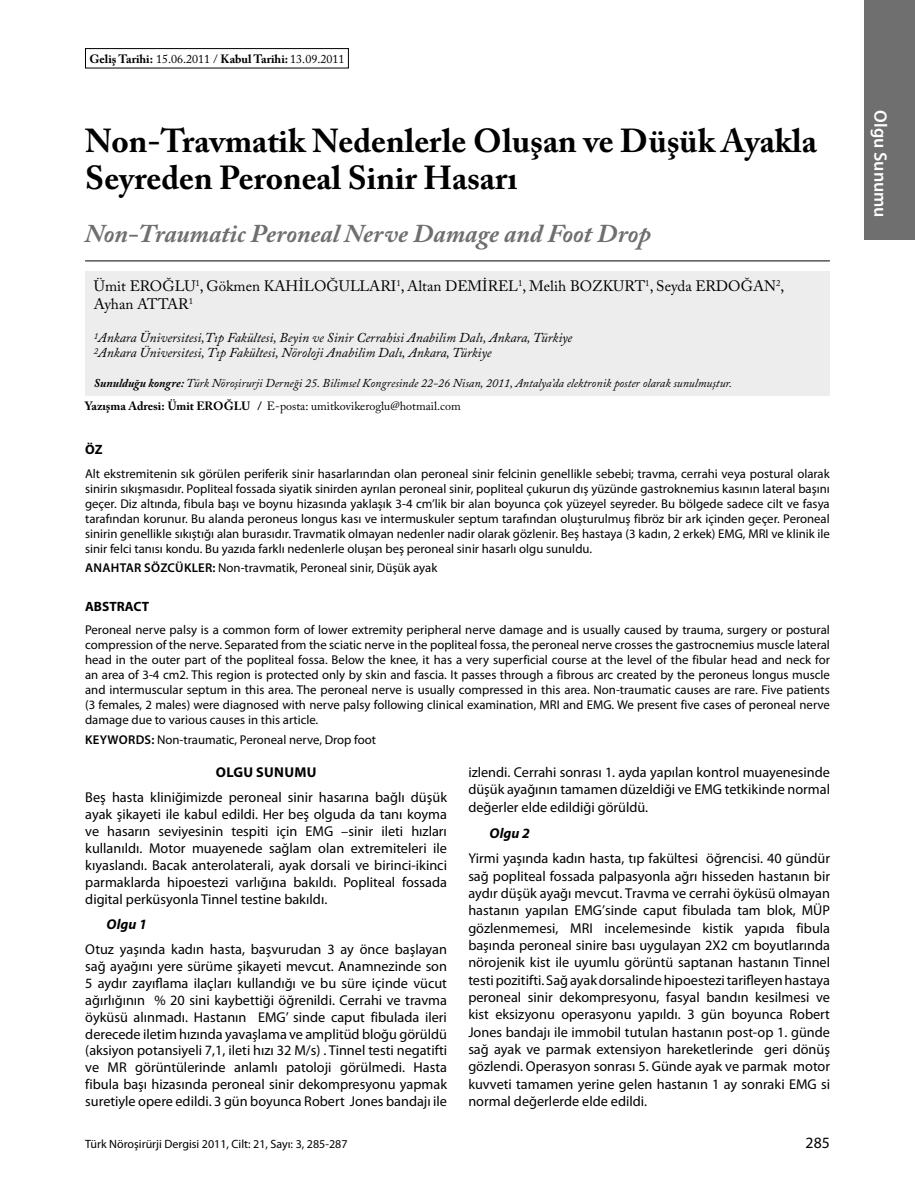
<style>
.page{position:relative;width:915px;height:1191px;background:#fff}
.page>*{position:absolute;margin:0;border:0;box-sizing:border-box;transform-origin:0 0}
.t1{font:700 33px/37.5px "Adobe Caslon Pro";color:#000}
.t2{font:italic 700 25.5px "Adobe Caslon Pro";color:#706f6f}
.t3{font:600 18px "Myriad Pro";color:#fff}
.t4{font:15.75px "Myriad Pro";color:#000}
.t5{font:15px "Adobe Caslon Pro";color:#000}
.t6{font:15px "Adobe Caslon Pro";letter-spacing:-.02em;color:#000}
.t7{font:14.25px/17.2px "Myriad Pro";color:#000;text-align:justify}
.t8{font:700 14.25px "Myriad Pro";letter-spacing:.02em;color:#000}
.t9{font:italic 700 14.25px "Myriad Pro";color:#000}
.t10{font:italic 13.5px/15px "Adobe Caslon Pro";color:#000}
.t11{font:700 13.5px "Myriad Pro";color:#000}
.t12{font:12.75px/15px "Myriad Pro";color:#000;text-align:justify}
.t13{font:italic 12px "Adobe Caslon Pro";color:#000}
.t14{font:12px "Adobe Caslon Pro";color:#000}
.t15{font:12px "Myriad Pro";color:#000}
.t16{font:700 12px "Adobe Caslon Pro";color:#000}
.s1{font-weight:400}
.s2{font-weight:700}
.s3{font-weight:600}
</style>
<div class="page">
<div style="left:863px;top:0;width:51px;height:240px;background:#706f6f"></div>
<div style="left:85px;top:271px;width:744px;height:124px;background:#ededed"></div>
<hr style="left:85px;top:260px;width:744px;height:1px;background:#000">
<div style="left:85px;top:48px;width:263px;height:20px;border:1px solid #000"></div>
<p class="t16" style="left:89px;top:52px;width:256px">Geliş Tarihi: <span class="s1">15.06.2011 /</span> Kabul Tarihi: <span class="s1">13.09.2011</span></p>
<h1 class="t1" style="left:85px;top:122px;width:733px">Non-Travmatik Nedenlerle Oluşan ve Düşük Ayakla<br>Seyreden Peroneal Sinir Hasarı</h1>
<h2 class="t2" style="left:85px;top:218px;width:567px">Non-Traumatic Peroneal Nerve Damage and Foot Drop</h2>
<p class="t5" style="left:94px;top:277px;width:58px">Ümit EROĞL</p>
<p class="t5" style="left:184px;top:277px;width:125px">U<sup>1</sup>, Gökmen KAHİLOĞ</p>
<p class="t5" style="left:339px;top:277px;width:22px">ULLARI</p>
<p class="t5" style="left:396px;top:277px;width:186px"><sup>1</sup>, Altan DEMİREL<sup>1</sup>, Melih BOZK</p>
<p class="t5" style="left:613px;top:277px;width:105px">URT<sup>1</sup>, Seyda ERDOĞA</p>
<p class="t5" style="left:763px;top:277px;width:22px">N<sup>2</sup>,</p>
<p class="t6" style="left:94px;top:295px;width:101px">Ayhan ATTAR <sup>1</sup></p>
<p class="t10" style="left:94px;top:330px;width:480px"><sup>1</sup>Ankara Üniversitesi,Tıp Fakültesi, Beyin ve Sinir Cerrahisi Anabilim Dalı, Ankara, Türkiye<br><sup>2</sup>Ankara Üniversitesi, Tıp Fakültesi, Nöroloji Anabilim Dalı, Ankara, Türkiye</p>
<p class="t13" style="left:94px;top:376px;width:639px"><span class="s2">Sunulduğu kongre:</span> Türk Nöroşirurji Derneği 25. Bilimsel Kongresinde 22-26 Nisan, 2011, Antalya’da elektronik poster olarak sunulmuştur.</p>
<p class="t14" style="left:85px;top:398px;width:377px"><span class="s2">Yazışma Adresi: Ümit EROĞLU /</span> E-posta: umitkovikeroglu@hotmail.com</p>
<p class="t11" style="left:85px;top:441px;width:19px">ÖZ</p>
<p class="t12" style="left:85px;top:466px;width:746px">Alt ekstremitenin sık görülen periferik sinir hasarlarından olan peroneal sinir felcinin genellikle sebebi; travma, cerrahi veya postural olarak sinirin sıkışmasıdır. Popliteal fossada siyatik sinirden ayrılan peroneal sinir, popliteal çukurun dış yüzünde gastroknemius kasının lateral başını geçer. Diz altında, fibula başı ve boynu hizasında yaklaşık 3-4 cm’lik bir alan boyunca çok yüzeyel seyreder. Bu bölgede sadece cilt ve fasya tarafından korunur. Bu alanda peroneus longus kası ve intermuskuler septum tarafından oluşturulmuş fibröz bir ark içinden geçer. Peroneal sinirin genellikle sıkıştığı alan burasıdır. Travmatik olmayan nedenler nadir olarak gözlenir. Beş hastaya (3 kadın, 2 erkek) EMG, MRI ve klinik ile sinir felci tanısı kondu. Bu yazıda farklı nedenlerle oluşan beş peroneal sinir hasarlı olgu sunuldu.</p>
<p class="t12" style="left:85px;top:560px;width:353px"><span class="s3">ANAHTAR SÖZCÜKLER:</span> Non-travmatik, Peroneal sinir, Düşük ayak</p>
<p class="t11" style="left:85px;top:597px;width:65px">ABSTRACT</p>
<p class="t12" style="left:85px;top:622px;width:746px">Peroneal nerve palsy is a common form of lower extremity peripheral nerve damage and is usually caused by trauma, surgery or postural compression of the nerve. Separated from the sciatic nerve in the popliteal fossa, the peroneal nerve crosses the gastrocnemius muscle lateral head in the outer part of the popliteal fossa. Below the knee, it has a very superficial course at the level of the fibular head and neck for an area of 3-4 cm2. This region is protected only by skin and fascia. It passes through a fibrous arc created by the peroneus longus muscle and intermuscular septum in this area. The peroneal nerve is usually compressed in this area. Non-traumatic causes are rare. Five patients (3 females, 2 males) were diagnosed with nerve palsy following clinical examination, MRI and EMG. We present five cases of peroneal nerve damage due to various causes in this article.</p>
<p class="t12" style="left:85px;top:731px;width:292px"><span class="s3">KEYWORDS:</span> Non-traumatic, Peroneal nerve, Drop foot</p>
<p class="t8" style="left:216px;top:763px;width:100px">OLGU SUNUMU</p>
<p class="t7" style="left:85px;top:789px;width:363px;line-height:16.8px">Beş hasta kliniğimizde peroneal sinir hasarına bağlı düşük ayak şikayeti ile kabul edildi. Her beş olguda da tanı koyma ve hasarın seviyesinin tespiti için EMG –sinir ileti hızları kullanıldı. Motor muayenede sağlam olan extremiteleri ile kıyaslandı. Bacak anterolaterali, ayak dorsali ve birinci-ikinci parmaklarda hipoestezi varlığına bakıldı. Popliteal fossada digital perküsyonla Tinnel testine bakıldı.</p>
<p class="t9" style="left:106px;top:915px;width:42px">Olgu 1</p>
<p class="t7" style="left:85px;top:941px;width:363px;line-height:16.8px">Otuz yaşında kadın hasta, başvurudan 3 ay önce başlayan sağ ayağını yere sürüme şikayeti mevcut. Anamnezinde son 5 aydır zayıflama ilaçları kullandığı ve bu süre içinde vücut ağırlığının % 20 sini kaybettiği öğrenildi. Cerrahi ve travma öyküsü alınmadı. Hastanın EMG’ sinde caput fibulada ileri derecede iletim hızında yavaşlama ve amplitüd bloğu görüldü (aksiyon potansiyeli 7,1, ileti hızı 32 M/s) . Tinnel testi negatifti ve MR görüntülerinde anlamlı patoloji görülmedi. Hasta fibula başı hizasında peroneal sinir dekompresyonu yapmak suretiyle opere edildi. 3 gün boyunca Robert Jones bandajı ile</p>
<p class="t7" style="left:468px;top:763px;width:363px">izlendi. Cerrahi sonrası 1. ayda yapılan kontrol muayenesinde düşük ayağının tamamen düzeldiği ve EMG tetkikinde normal değerler elde edildiği görüldü.</p>
<p class="t9" style="left:489px;top:823px;width:42px">Olgu 2</p>
<p class="t7" style="left:468px;top:849px;width:363px">Yirmi yaşında kadın hasta, tıp fakültesi öğrencisi. 40 gündür sağ popliteal fossada palpasyonla ağrı hisseden hastanın bir aydır düşük ayağı mevcut. Travma ve cerrahi öyküsü olmayan hastanın yapılan EMG’sinde caput fibulada tam blok, MÜP gözlenmemesi, MRI incelemesinde kistik yapıda fibula başında peroneal sinire bası uygulayan 2X2 cm boyutlarında nörojenik kist ile uyumlu görüntü saptanan hastanın Tinnel testi pozitifti. Sağ ayak dorsalinde hipoestezi tarifleyen hastaya peroneal sinir dekompresyonu, fasyal bandın kesilmesi ve kist eksizyonu operasyonu yapıldı. 3 gün boyunca Robert Jones bandajı ile immobil tutulan hastanın post-op 1. günde sağ ayak ve parmak extensiyon hareketlerinde geri dönüş gözlendi. Operasyon sonrası 5. Günde ayak ve parmak motor kuvveti tamamen yerine gelen hastanın 1 ay sonraki EMG si normal değerlerde elde edildi.</p>
<p class="t15" style="left:85px;top:1137px;width:264px">Türk Nöroşirürji Dergisi 2011, Cilt: 21, Sayı: 3, 285-287</p>
<p class="t4" style="left:805px;top:1133px;width:26px">285</p>
<p class="t3" style="left:891px;top:110px;width:109px;rotate:90deg">OLGU SUNUMU</p>
</div>
